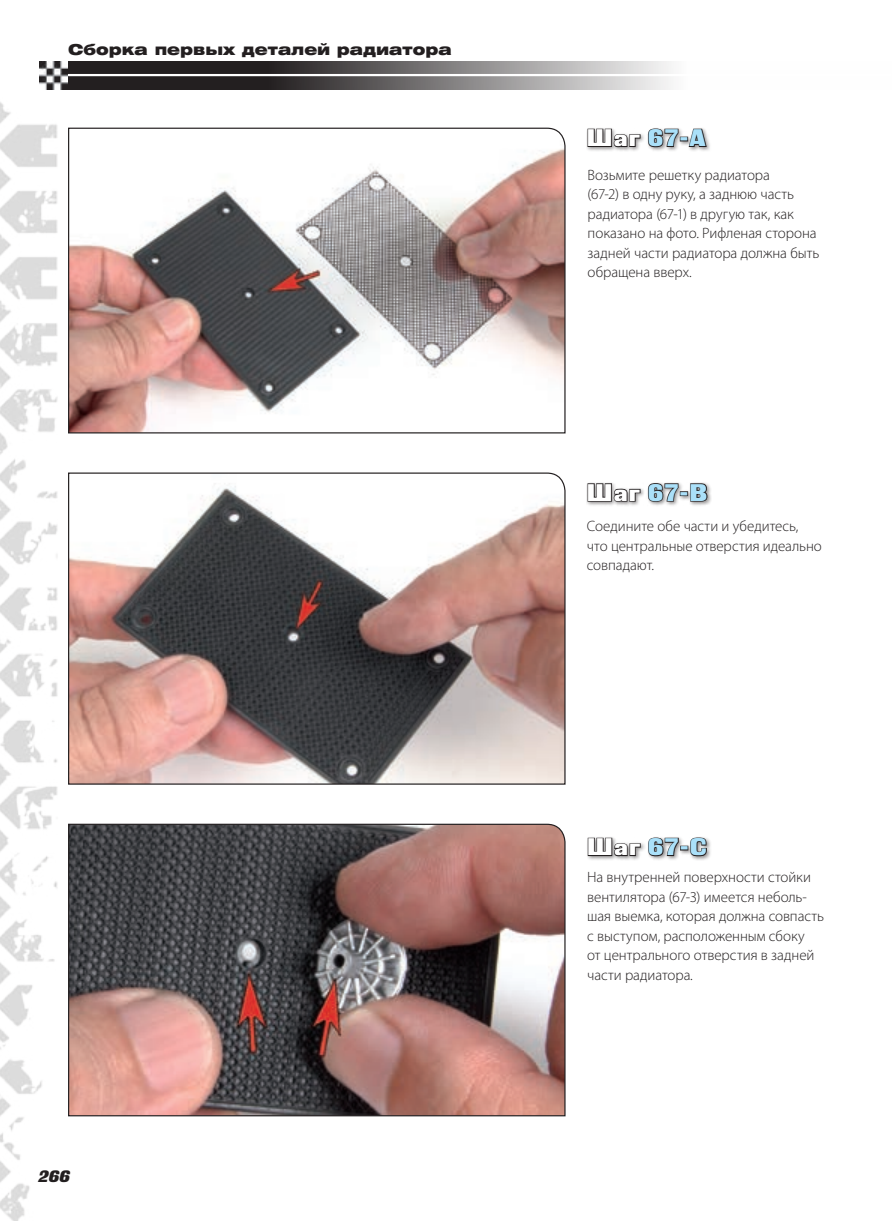
<style>
.page{position:relative;width:893px;height:1221px;background:#fff}
.page>*{position:absolute;margin:0;border:0;box-sizing:border-box;transform-origin:0 0}
.t1{font:24px "Black Grotesk C";letter-spacing:.05em;color:#aae0f9}
.t2{font:italic 16.5px "Black Grotesk C";color:#231f20}
.t3{font:300 15px/19.5px "Myriad Pro";color:#231f20}
.t4{font:15px "Helios Ext Black C";letter-spacing:.005em;color:#231f20}
.s1{color:#fff}
</style>
<div class="page">
<img style="left:0;top:89px;width:68px;height:1131px">
<svg style="left:68px;top:61px;width:603px;height:28px;background:#6a6768"></svg>
<hr style="left:64px;top:74px;width:827px;height:2px;background:#fff">
<img style="left:40px;top:61px;width:28px;height:28px">
<div style="left:586px;top:835px;width:126px;height:26px;background:#231f20;opacity:.5"></div>
<svg style="left:587px;top:837px;width:54px;height:20px"></svg>
<svg style="left:647px;top:836px;width:32px;height:21px"></svg>
<div style="left:680px;top:845px;width:8px;height:5px;border:2px solid #231f20"></div>
<svg style="left:689px;top:836px;width:19px;height:21px"></svg>
<div style="left:586px;top:481px;width:127px;height:25px;background:#231f20;opacity:.5"></div>
<svg style="left:587px;top:482px;width:54px;height:21px"></svg>
<svg style="left:647px;top:482px;width:32px;height:21px"></svg>
<div style="left:680px;top:491px;width:8px;height:5px;border:2px solid #231f20"></div>
<svg style="left:689px;top:482px;width:20px;height:20px"></svg>
<div style="left:586px;top:127px;width:125px;height:25px;background:#231f20;opacity:.5"></div>
<svg style="left:587px;top:128px;width:54px;height:20px"></svg>
<svg style="left:647px;top:128px;width:61px;height:20px"></svg>
<svg style="left:67px;top:127px;width:499px;height:307px"></svg>
<svg style="left:67px;top:472px;width:499px;height:313px"></svg>
<img style="left:67px;top:823px;width:499px;height:293px">
<p class="t4" style="left:68px;top:40px;width:385px">Сборка первых деталей радиатора</p>
<p class="t2" style="left:38px;top:1166px;width:33px">266</p>
<h1 class="t1" style="left:587px;top:124px;width:120px"><span class="s1">Шаг</span> 67‑A</h1>
<p class="t3" style="left:588px;top:165px;width:233px">Возьмите решетку радиатора<br>(67‑2) в одну руку, а заднюю часть радиатора (67-1) в другую так, как показано на фото. Рифленая сторона задней части радиатора должна быть обращена вверх.</p>
<h1 class="t1" style="left:587px;top:478px;width:122px"><span class="s1">Шаг</span> 67‑B</h1>
<p class="t3" style="left:587px;top:516px;width:236px">Соедините обе части и убедитесь, что центральные отверстия идеально совпадают.</p>
<h1 class="t1" style="left:587px;top:832px;width:121px"><span class="s1">Шаг</span> 67‑С</h1>
<p class="t3" style="left:587px;top:867px;width:238px">На внутренней поверхности стойки вентилятора (67-3) имеется неболь&shy;шая выемка, которая должна совпасть с выступом, расположенным сбоку<br>от центрального отверстия в задней части радиатора.</p>
</div>
